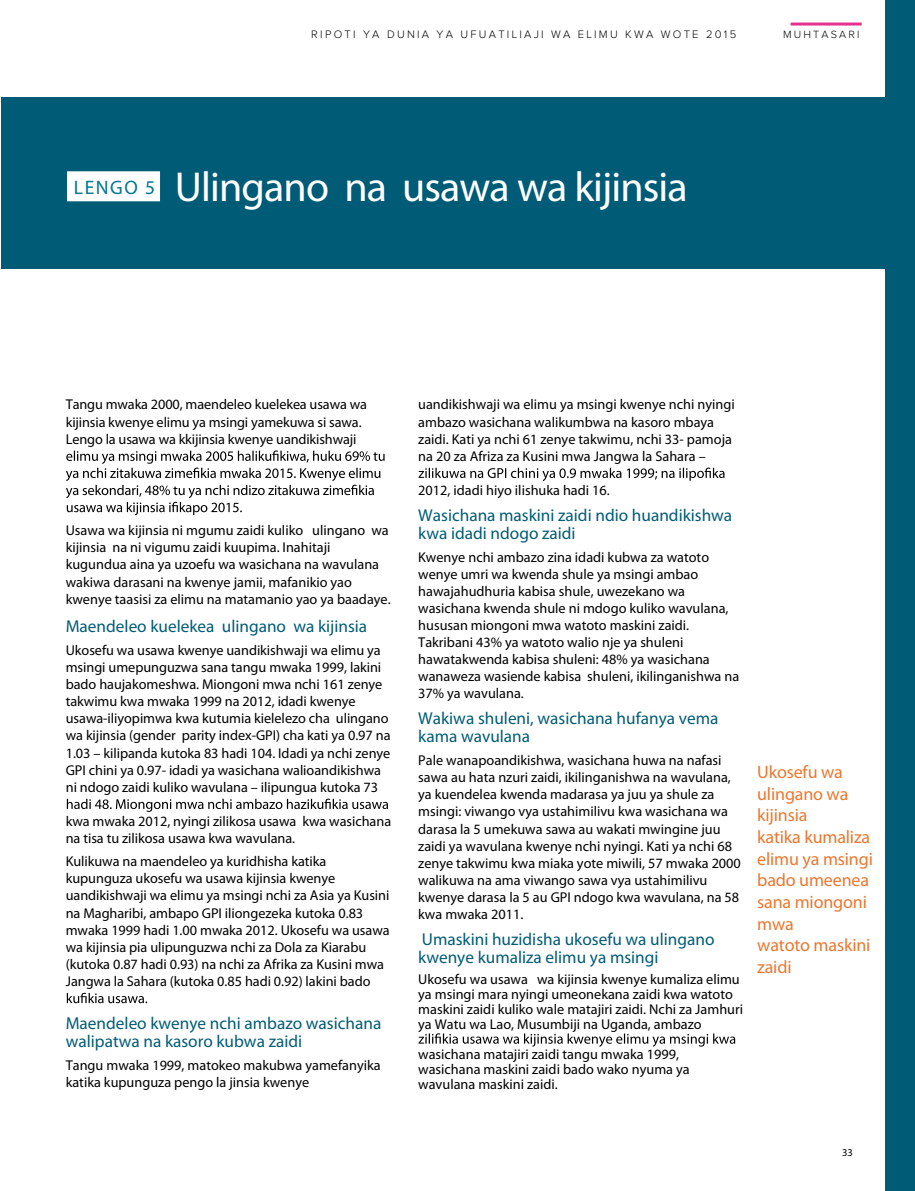
<style>
.page{position:relative;width:915px;height:1191px;background:#fff}
.page>*{position:absolute;margin:0;border:0;box-sizing:border-box;transform-origin:0 0}
.t1{font:700 42px "DINOT";letter-spacing:-.02em;color:#fff}
.t2{font:700 18px/21.6px "Proxima Nova Cond";letter-spacing:-.01em;color:#ec772f}
.t3{font:italic 17.25px/18px "Proxima Nova Cond";color:#005c76}
.t4{font:300 14.25px/17.1px "DINOT";color:#000}
.t5{font:300 11.25px "Proxima Nova";letter-spacing:.2em;color:#000}
.t6{font:300 10.8px "Proxima Nova";letter-spacing:.2em;color:#000}
.t7{font:300 10.5px "Proxima Nova Cond";color:#000}
</style>
<div class="page">
<div style="left:885px;top:0;width:29px;height:1190px;background:#005c76"></div>
<hr style="left:790px;top:23px;width:71px;height:3px;background:#e6308f">
<div style="left:1px;top:98px;width:913px;height:171px;background:#005c76"></div>
<div style="left:67px;top:171px;width:93px;height:30px;background:#fff"></div>
<svg style="left:66px;top:450px;width:318px;height:65px"></svg>
<svg style="left:67px;top:798px;width:321px;height:14px"></svg>
<svg style="left:67px;top:992px;width:80px;height:11px"></svg>
<svg style="left:418px;top:467px;width:306px;height:14px"></svg>
<svg style="left:418px;top:1033px;width:317px;height:13px"></svg>
<p class="t5" style="left:311px;top:29px;width:426px">RIPOTI YA DUNIA YA UFUATILIAJI WA ELIMU KWA WOTE 2015</p>
<p class="t6" style="left:782px;top:30px;width:78px">MUHTASARI</p>
<h1 class="t1" style="left:74px;top:161px;width:615px"><sup>LENGO</sup> <sup>5</sup> Ulingano na usawa wa kijinsia</h1>
<p class="t4" style="left:66px;top:396px;width:302px">Tangu mwaka 2000, maendeleo kuelekea usawa wa kijinsia kwenye elimu ya msingi yamekuwa si sawa.<br>Lengo la usawa wa kkijinsia kwenye uandikishwaji</p>
<p class="t4" style="left:66px;top:521px;width:326px">Usawa wa kijinsia ni mgumu zaidi kuliko ulingano wa kijinsia na ni vigumu zaidi kuupima. Inahitaji kugundua aina ya uzoefu wa wasichana na wavulana wakiwa darasani na kwenye jamii, mafanikio yao kwenye taasisi za elimu na matamanio yao ya baadaye.</p>
<p class="t3" style="left:66px;top:617px;width:303px">Maendeleo kuelekea ulingano wa kijinsia</p>
<p class="t4" style="left:66px;top:641px;width:326px">Ukosefu wa usawa kwenye uandikishwaji wa elimu ya msingi umepunguzwa sana tangu mwaka 1999, lakini bado haujakomeshwa. Miongoni mwa nchi 161 zenye takwimu kwa mwaka 1999 na 2012, idadi kwenye usawa-iliyopimwa kwa kutumia kielelezo cha ulingano wa kijinsia (gender parity index-GPI) cha kati ya 0.97 na 1.03 – kilipanda kutoka 83 hadi 104. Idadi ya nchi zenye GPI chini ya 0.97- idadi ya wasichana walioandikishwa ni ndogo zaidi kuliko wavulana – ilipungua kutoka 73</p>
<p class="t4" style="left:66px;top:812px;width:327px">kwa mwaka 2012, nyingi zilikosa usawa kwa wasichana na tisa tu zilikosa usawa kwa wavulana.</p>
<p class="t4" style="left:66px;top:852px;width:325px">Kulikuwa na maendeleo ya kuridhisha katika kupunguza ukosefu wa usawa kijinsia kwenye uandikishwaji wa elimu ya msingi nchi za Asia ya Kusini na Magharibi, ambapo GPI iliongezeka kutoka 0.83 mwaka 1999 hadi 1.00 mwaka 2012. Ukosefu wa usawa wa kijinsia pia ulipunguzwa nchi za Dola za Kiarabu (kutoka 0.87 hadi 0.93) na nchi za Afrika za Kusini mwa Jangwa la Sahara (kutoka 0.85 hadi 0.92) lakini bado</p>
<p class="t3" style="left:66px;top:1013px;width:317px">Maendeleo kwenye nchi ambazo wasichana walipatwa na kasoro kubwa zaidi</p>
<p class="t4" style="left:66px;top:1056px;width:316px">Tangu mwaka 1999, matokeo makubwa yamefanyika katika kupunguza pengo la jinsia kwenye</p>
<p class="t4" style="left:418px;top:396px;width:318px">uandikishwaji wa elimu ya msingi kwenye nchi nyingi ambazo wasichana walikumbwa na kasoro mbaya zaidi. Kati ya nchi 61 zenye takwimu, nchi 33- pamoja na 20 za Afriza za Kusini mwa Jangwa la Sahara –</p>
<p class="t4" style="left:418px;top:481px;width:193px">2012, idadi hiyo ilishuka hadi 16.</p>
<p class="t3" style="left:418px;top:505px;width:315px">Wasichana maskini zaidi ndio huandikishwa kwa idadi ndogo zaidi</p>
<p class="t4" style="left:418px;top:548px;width:322px">Kwenye nchi ambazo zina idadi kubwa za watoto wenye umri wa kwenda shule ya msingi ambao hawajahudhuria kabisa shule, uwezekano wa wasichana kwenda shule ni mdogo kuliko wavulana, hususan miongoni mwa watoto maskini zaidi.<br>Takribani 43% ya watoto walio nje ya shuleni hawatakwenda kabisa shuleni: 48% ya wasichana wanaweza wasiende kabisa shuleni, ikilinganishwa na 37% ya wavulana.</p>
<p class="t3" style="left:418px;top:709px;width:301px">Wakiwa shuleni, wasichana hufanya vema kama wavulana</p>
<p class="t4" style="left:418px;top:751px;width:324px">Pale wanapoandikishwa, wasichana huwa na nafasi sawa au hata nzuri zaidi, ikilinganishwa na wavulana, ya kuendelea kwenda madarasa ya juu ya shule za msingi: viwango vya ustahimilivu kwa wasichana wa darasa la 5 umekuwa sawa au wakati mwingine juu zaidi ya wavulana kwenye nchi nyingi. Kati ya nchi 68 zenye takwimu kwa miaka yote miwili, 57 mwaka 2000 walikuwa na ama viwango sawa vya ustahimilivu kwenye darasa la 5 au GPI ndogo kwa wavulana, na 58 kwa mwaka 2011.</p>
<p class="t3" style="left:418px;top:929px;width:297px">Umaskini huzidisha ukosefu wa ulingano kwenye kumaliza elimu ya msingi</p>
<p class="t4" style="left:418px;top:971px;width:326px;line-height:15px">Ukosefu wa usawa wa kijinsia kwenye kumaliza elimu ya msingi mara nyingi umeonekana zaidi kwa watoto maskini zaidi kuliko wale matajiri zaidi. Nchi za Jamhuri ya Watu wa Lao, Musumbiji na Uganda, ambazo</p>
<p class="t4" style="left:418px;top:1046px;width:273px;line-height:15px">wasichana matajiri zaidi tangu mwaka 1999, wasichana maskini zaidi bado wako nyuma ya wavulana maskini zaidi.</p>
<p class="t2" style="left:757px;top:761px;width:117px">Ukosefu wa ulingano wa kijinsia<br>katika kumaliza elimu ya msingi bado umeenea sana miongoni mwa<br>watoto maskini zaidi</p>
<p class="t7" style="left:841px;top:1145px;width:12px">33</p>
</div>
